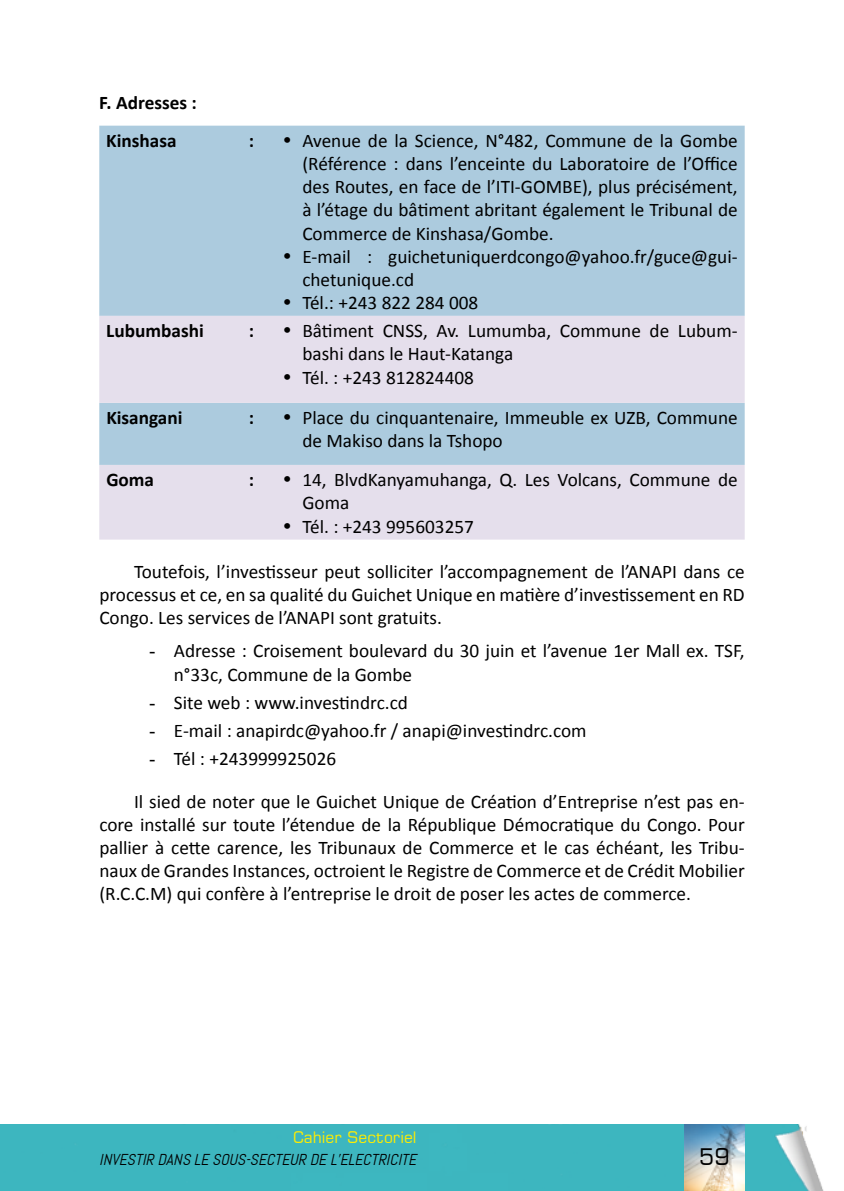
<style>
.page{position:relative;width:844px;height:1191px;background:#fff}
.page>*{position:absolute;margin:0;border:0;box-sizing:border-box;transform-origin:0 0}
.t1{font:22.75px "Square 721 BT";color:#000}
.t2{font:19.25px/23.1px "Calibri";color:#000}
.t3{font:700 19.25px/38.3px "Calibri";color:#000}
.t4{font:italic 15.75px "Abel";color:#000}
.t5{font:15.75px "Square 721 BT";color:#ffed00}
.s1{font-family:"Century Gothic"}
.s2{font-family:"Times New Roman"}
</style>
<div class="page">
<img style="left:290px;top:1125px;width:534px;height:66px">
<img style="left:684px;top:1125px;width:60px;height:66px">
<div style="left:0;top:1125px;width:290px;height:66px;background:#3db6bf"></div>
<div style="left:99px;top:126px;width:645px;height:190px;background:#accbde"></div>
<svg style="left:99px;top:316px;width:645px;height:223px;background:#d5d9e8"></svg>
<p class="t3" style="left:106px;top:83px;width:92px;text-indent:-7px">F. Adresses :<br>Kinshasa</p>
<p class="t3" style="left:249px;top:121px;width:7px">:</p>
<p class="t2" style="left:302px;top:129px;width:436px;text-align:justify;text-indent:-21px"><span class="s1">•</span> Avenue de la Science, N°482, Commune de la Gombe (Référence : dans l’enceinte du Laboratoire de l’Office des Routes, en face de l’ITI-GOMBE), plus précisément, à l’étage du bâtiment abritant également le Tribunal de Commerce de Kinshasa/Gombe.</p>
<p class="t2" style="left:302px;top:245px;width:436px;text-indent:-21px"><span class="s1">•</span> E-mail : guichetuniquerdcongo@yahoo.fr/guce@gui&shy;chetunique.cd</p>
<p class="t2" style="left:281px;top:291px;width:198px"><span class="s1">•</span> Tél.: +243 822 284 008</p>
<p class="t3" style="left:106px;top:311px;width:99px">Lubumbashi</p>
<p class="t3" style="left:249px;top:311px;width:7px">:</p>
<p class="t2" style="left:302px;top:319px;width:436px;text-indent:-21px"><span class="s1">•</span> Bâtiment CNSS, Av. Lumumba, Commune de Lubum&shy;bashi dans le Haut-Katanga</p>
<p class="t2" style="left:281px;top:366px;width:194px"><span class="s1">•</span> Tél. : +243 812824408</p>
<p class="t3" style="left:106px;top:398px;width:78px">Kisangani</p>
<p class="t3" style="left:249px;top:398px;width:7px">:</p>
<p class="t2" style="left:302px;top:406px;width:436px;text-indent:-21px"><span class="s1">•</span> Place du cinquantenaire, Immeuble ex UZB, Commune de Makiso dans la Tshopo</p>
<p class="t3" style="left:106px;top:460px;width:49px">Goma</p>
<p class="t3" style="left:249px;top:460px;width:7px">:</p>
<p class="t2" style="left:302px;top:468px;width:436px;text-indent:-21px"><span class="s1">•</span> 14, BlvdKanyamuhanga, Q. Les Volcans, Commune de<br>Goma</p>
<p class="t2" style="left:281px;top:515px;width:194px"><span class="s1">•</span> Tél. : +243 995603257</p>
<p class="t2" style="left:99px;top:560px;width:646px;text-align:justify;text-indent:35px">Toutefois, l’investisseur peut solliciter l’accompagnement de l’ANAPI dans ce processus et ce, en sa qualité du Guichet Unique en matière d’investissement en RD Congo. Les services de l’ANAPI sont gratuits.</p>
<p class="t2" style="left:174px;top:639px;width:572px;text-indent:-25px"><span class="s2">-</span> Adresse : Croisement boulevard du 30 juin et l’avenue 1er Mall ex. TSF, n°33c, Commune de la Gombe</p>
<p class="t2" style="left:149px;top:690px;width:260px"><span class="s2">-</span> Site web : www.investindrc.cd</p>
<p class="t2" style="left:149px;top:719px;width:439px"><span class="s2">-</span> E-mail : anapirdc@yahoo.fr / anapi@investindrc.com</p>
<p class="t2" style="left:149px;top:747px;width:189px"><span class="s2">-</span> Tél : +243999925026</p>
<p class="t2" style="left:99px;top:790px;width:646px;text-align:justify;text-indent:35px">Il sied de noter que le Guichet Unique de Création d’Entreprise n’est pas en&shy;core installé sur toute l’étendue de la République Démocratique du Congo. Pour pallier à cette carence, les Tribunaux de Commerce et le cas échéant, les Tribu&shy;naux de Grandes Instances, octroient le Registre de Commerce et de Crédit Mobilier (R.C.C.M) qui confère à l’entreprise le droit de poser les actes de commerce.</p>
<p class="t5" style="left:293px;top:1127px;width:125px">Cahier Sectoriel</p>
<p class="t4" style="left:99px;top:1150px;width:322px">INVESTIR DANS LE SOUS-SECTEUR DE L’ELECTRICITE</p>
<p class="t1" style="left:699px;top:1142px;width:32px">59</p>
</div>
